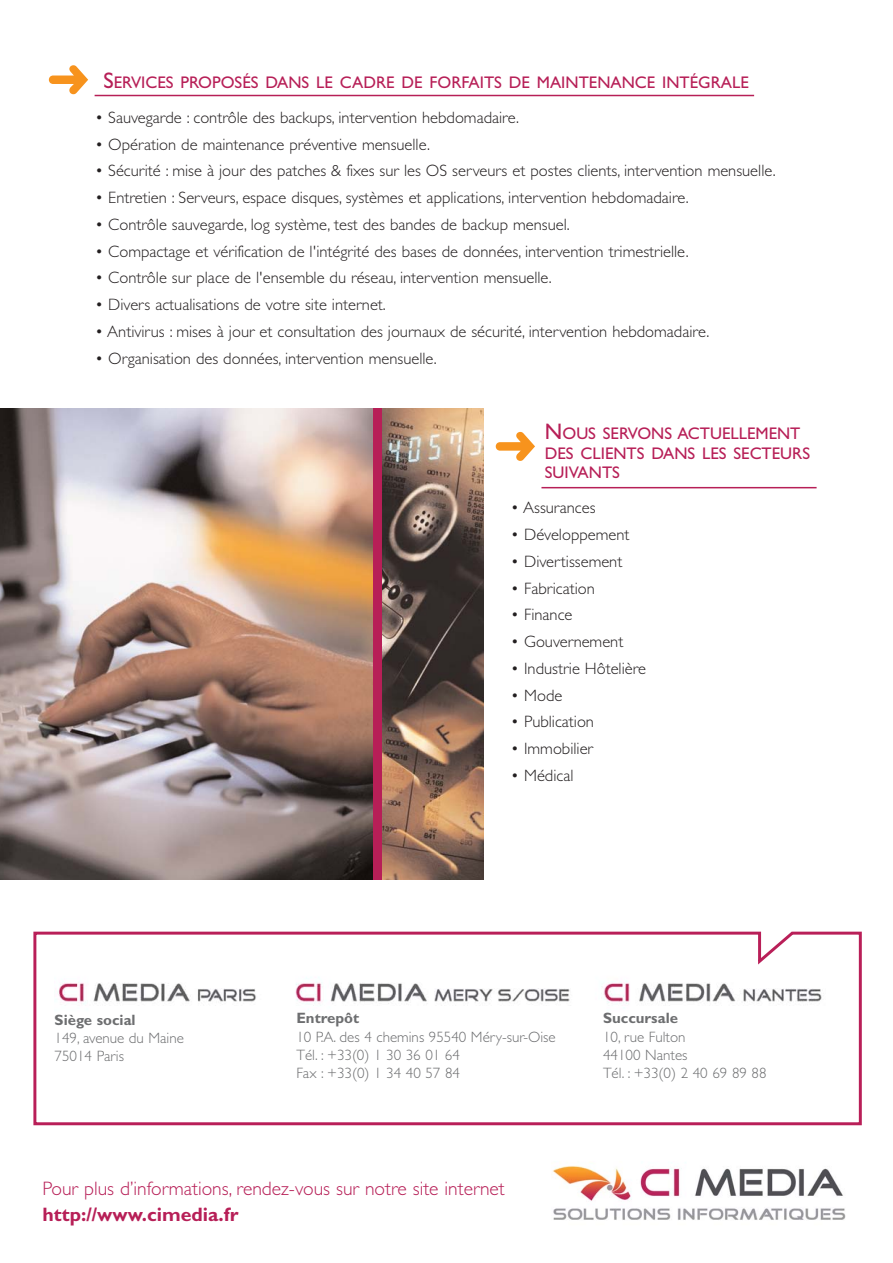
<style>
.page{position:relative;width:893px;height:1263px;background:#fff}
.page>*{position:absolute;margin:0;border:0;box-sizing:border-box;transform-origin:0 0}
.t1{font:300 19.5px "Gill Sans";color:#b71f57}
.t2{font:700 19.5px "Gill Sans";color:#b71f57}
.t3{font:16.8px/19.5px "Gill Sans";color:#b71f57}
.t4{font:300 16.5px "Gill Sans";color:#231f20}
.t5{font:300 15px/18px "Gill Sans";color:#6d6e70}
.t6{font:700 15px "Gill Sans";color:#6d6e70}
.s1{font-size:22.5px}
</style>
<div class="page">
<svg style="left:33px;top:931px;width:829px;height:195px"></svg>
<img style="left:552px;top:1166px;width:294px;height:54px">
<img style="left:55px;top:966px;width:784px;height:60px">
<img style="left:381px;top:408px;width:103px;height:472px">
<div style="left:0;top:408px;width:381px;height:472px;background:#b71f57"></div>
<img style="left:0;top:408px;width:372px;height:472px">
<hr style="left:95px;top:95px;width:659px;height:1px;background:#b71f57">
<svg style="left:49px;top:65px;width:39px;height:29px"></svg>
<hr style="left:541px;top:487px;width:276px;height:1px;background:#b71f57">
<svg style="left:496px;top:432px;width:39px;height:29px"></svg>
<p class="t3" style="left:104px;top:74px;width:647px"><span class="s1">S</span>ERVICES PROPOSÉS DANS LE CADRE DE FORFAITS DE MAINTENANCE INTÉGRALE</p>
<p class="t4" style="left:95px;top:112px;width:426px">• Sauvegarde : contrôle des backups, intervention hebdomadaire.</p>
<p class="t4" style="left:95px;top:138px;width:337px">• Opération de maintenance préventive mensuelle.</p>
<p class="t4" style="left:95px;top:165px;width:682px">• Sécurité : mise à jour des patches &amp; fixes sur les OS serveurs et postes clients, intervention mensuelle.</p>
<p class="t4" style="left:95px;top:192px;width:595px">• Entretien : Serveurs, espace disques, systèmes et applications, intervention hebdomadaire.</p>
<p class="t4" style="left:95px;top:219px;width:476px">• Contrôle sauvegarde, log système, test des bandes de backup mensuel.</p>
<p class="t4" style="left:95px;top:245px;width:595px">• Compactage et vérification de l'intégrité des bases de données, intervention trimestrielle.</p>
<p class="t4" style="left:95px;top:272px;width:458px">• Contrôle sur place de l'ensemble du réseau, intervention mensuelle.</p>
<p class="t4" style="left:95px;top:299px;width:292px">• Divers actualisations de votre site internet.</p>
<p class="t4" style="left:95px;top:326px;width:616px">• Antivirus : mises à jour et consultation des journaux de sécurité, intervention hebdomadaire.</p>
<p class="t4" style="left:95px;top:352px;width:343px">• Organisation des données, intervention mensuelle.</p>
<p class="t6" style="left:55px;top:1014px;width:83px">Siège social</p>
<p class="t5" style="left:55px;top:1030px;width:131px">149, avenue du Maine<br>75014 Paris</p>
<p class="t3" style="left:545px;top:426px;width:267px"><span class="s1">N</span>OUS SERVONS ACTUELLEMENT<br>DES CLIENTS DANS LES SECTEURS<br>SUIVANTS</p>
<p class="t4" style="left:511px;top:502px;width:86px">• Assurances</p>
<p class="t4" style="left:511px;top:529px;width:120px">• Développement</p>
<p class="t4" style="left:511px;top:556px;width:113px">• Divertissement</p>
<p class="t4" style="left:511px;top:582px;width:86px">• Fabrication</p>
<p class="t4" style="left:511px;top:609px;width:63px">• Finance</p>
<p class="t4" style="left:511px;top:636px;width:114px">• Gouvernement</p>
<p class="t4" style="left:511px;top:663px;width:137px">• Industrie Hôtelière</p>
<p class="t4" style="left:511px;top:689px;width:53px">• Mode</p>
<p class="t4" style="left:511px;top:716px;width:85px">• Publication</p>
<p class="t4" style="left:511px;top:743px;width:84px">• Immobilier</p>
<p class="t4" style="left:511px;top:770px;width:64px">• Médical</p>
<p class="t6" style="left:296px;top:1013px;width:64px">Entrepôt</p>
<p class="t5" style="left:296px;top:1029px;width:261px">10 P.A. des 4 chemins 95540 Méry-sur-Oise<br>Tél. : +33(0) 1 30 36 01 64<br>Fax : +33(0) 1 34 40 57 84</p>
<p class="t6" style="left:603px;top:1013px;width:76px">Succursale</p>
<p class="t5" style="left:603px;top:1029px;width:165px">10, rue Fulton<br>44100 Nantes<br>Tél. : +33(0) 2 40 69 89 88</p>
<p class="t1" style="left:43px;top:1182px;width:464px">Pour plus d’informations, rendez-vous sur notre site internet</p>
<p class="t2" style="left:43px;top:1207px;width:197px">http://www.cimedia.fr</p>
</div>
